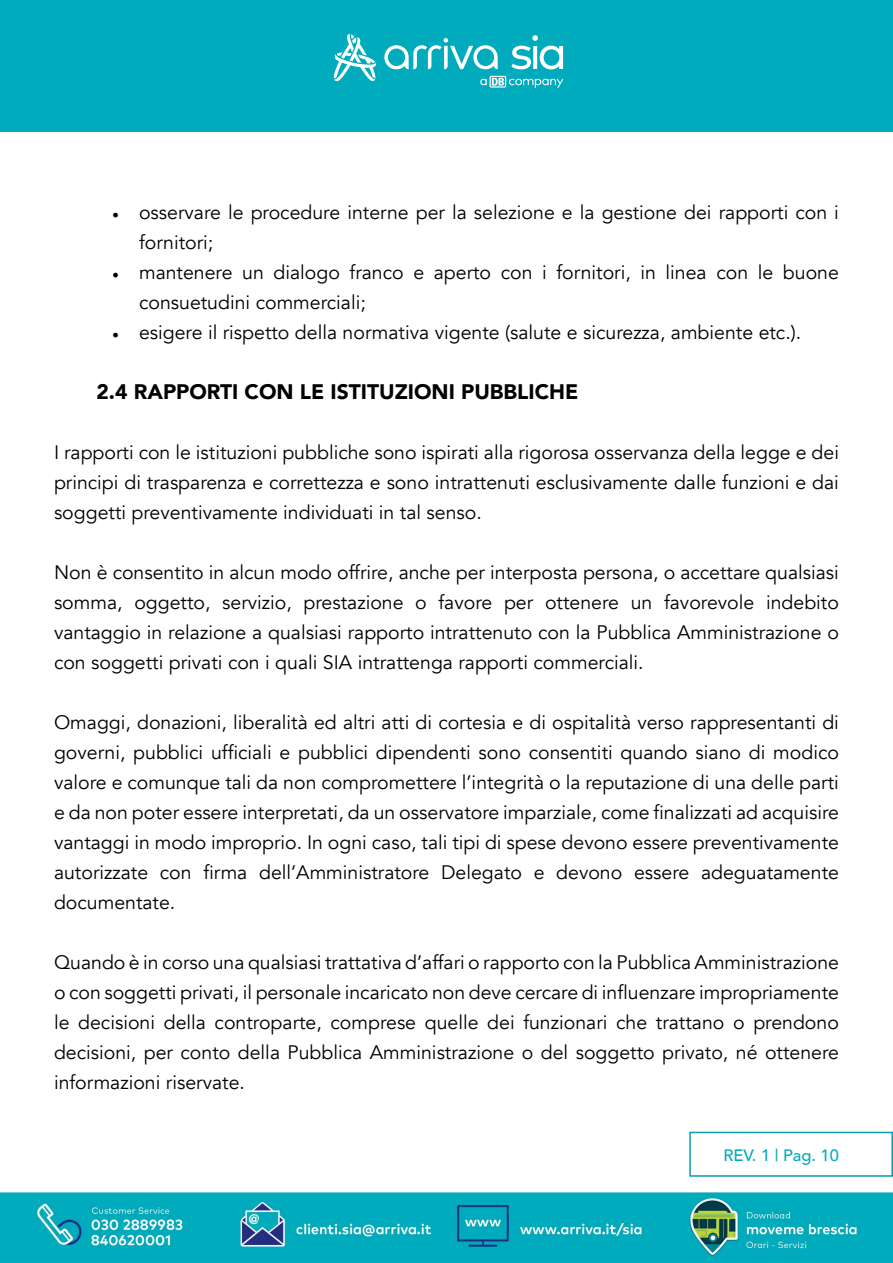
<style>
.page{position:relative;width:893px;height:1263px;background:#fff}
.page>*{position:absolute;margin:0;border:0;box-sizing:border-box;transform-origin:0 0}
.t1{font:900 21px "Avenir";color:#000}
.t2{font:19.5px/30px "Avenir";color:#000;text-align:justify}
.t3{font:500 16.5px "Avenir";color:#00abbd}
.s1{font-family:"Minion Pro";font-size:18px}
</style>
<div class="page">
<div style="left:0;top:0;width:893px;height:132px;background:#00abbd"></div>
<svg style="left:384px;top:38px;width:114px;height:31px"></svg>
<svg style="left:334px;top:33px;width:42px;height:48px"></svg>
<svg style="left:511px;top:35px;width:52px;height:34px"></svg>
<svg style="left:480px;top:76px;width:83px;height:12px"></svg>
<img style="left:0;top:1192px;width:893px;height:71px">
<div style="left:689px;top:1132px;width:204px;height:45px;border:2px solid #069db1"></div>
<p class="t2" style="left:139px;top:198px;width:701px;text-indent:-27px"><span class="s1">•</span> osservare le procedure interne per la selezione e la gestione dei rapporti con i fornitori;</p>
<p class="t2" style="left:139px;top:258px;width:701px;text-indent:-27px"><span class="s1">•</span> mantenere un dialogo franco e aperto con i fornitori, in linea con le buone consuetudini commerciali;</p>
<p class="t2" style="left:112px;top:318px;width:691px"><span class="s1">•</span> esigere il rispetto della normativa vigente (salute e sicurezza, ambiente etc.).</p>
<p class="t1" style="left:97px;top:374px;width:483px">2.4 RAPPORTI CON LE ISTITUZIONI PUBBLICHE</p>
<p class="t2" style="left:54px;top:438px;width:786px">I rapporti con le istituzioni pubbliche sono ispirati alla rigorosa osservanza della legge e dei principi di trasparenza e correttezza e sono intrattenuti esclusivamente dalle funzioni e dai soggetti preventivamente individuati in tal senso.</p>
<p class="t2" style="left:54px;top:558px;width:786px">Non è consentito in alcun modo offrire, anche per interposta persona, o accettare qualsiasi somma, oggetto, servizio, prestazione o favore per ottenere un favorevole indebito vantaggio in relazione a qualsiasi rapporto intrattenuto con la Pubblica Amministrazione o con soggetti privati con i quali SIA intrattenga rapporti commerciali.</p>
<p class="t2" style="left:54px;top:708px;width:786px">Omaggi, donazioni, liberalità ed altri atti di cortesia e di ospitalità verso rappresentanti di governi, pubblici ufficiali e pubblici dipendenti sono consentiti quando siano di modico valore e comunque tali da non compromettere l’integrità o la reputazione di una delle parti e da non poter essere interpretati, da un osservatore imparziale, come finalizzati ad acquisire vantaggi in modo improprio. In ogni caso, tali tipi di spese devono essere preventivamente autorizzate con firma dell’Amministratore Delegato e devono essere adeguatamente documentate.</p>
<p class="t2" style="left:54px;top:948px;width:786px">Quando è in corso una qualsiasi trattativa d’affari o rapporto con la Pubblica Amministrazione o con soggetti privati, il personale incaricato non deve cercare di influenzare impropriamente le decisioni della controparte, comprese quelle dei funzionari che trattano o prendono decisioni, per conto della Pubblica Amministrazione o del soggetto privato, né ottenere informazioni riservate.</p>
<p class="t3" style="left:723px;top:1141px;width:117px">REV. 1 | Pag. 10</p>
</div>
